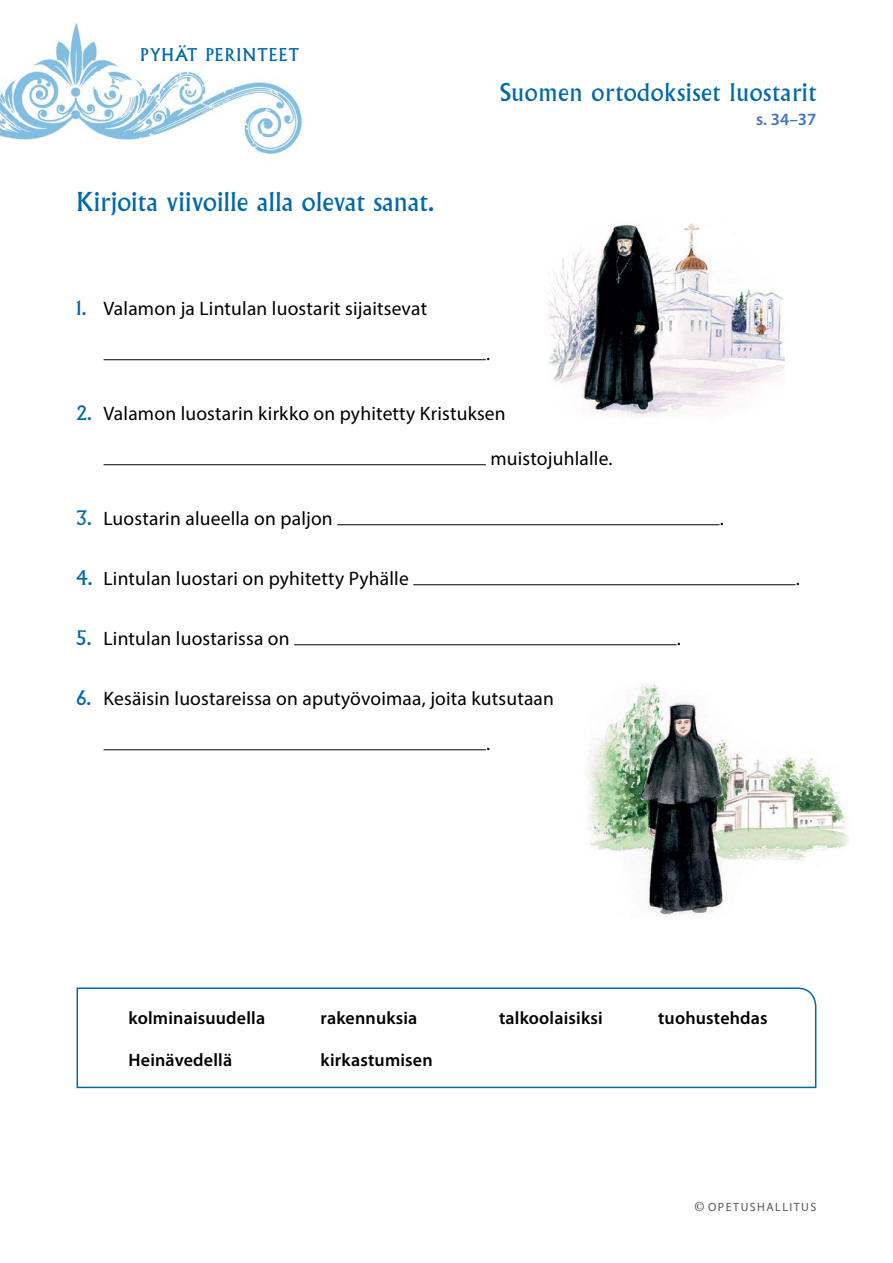
<style>
.page{position:relative;width:893px;height:1263px;background:#fff}
.page>*{position:absolute;margin:0;border:0;box-sizing:border-box;transform-origin:0 0}
.t1{font:25.5px "Albertus MT Std";color:#0068ac}
.t2{font:24px "Albertus MT Std";letter-spacing:.02em;color:#0068ac}
.t3{font:19.5px "Myriad Pro";letter-spacing:.01em;color:#000}
.t4{font:600 18px "Myriad Pro";letter-spacing:.01em;color:#000}
.t5{font:17.25px "Albertus MT Std";letter-spacing:.06em;color:#0068ac}
.t6{font:600 17.25px "Myriad Pro";color:#4472c4}
.t7{font:12px "Myriad Pro";letter-spacing:.12em;color:#58595b}
.s1{font-family:"Albertus MT Std";color:#0068ac}
.s2{font-family:"Albertus MT Std"}
</style>
<div class="page">
<img style="left:0;top:23px;width:302px;height:131px">
<img style="left:586px;top:684px;width:263px;height:232px">
<img style="left:548px;top:223px;width:236px;height:194px">
<hr style="left:104px;top:359px;width:382px;height:1px;background:#000">
<hr style="left:104px;top:464px;width:382px;height:1px;background:#000">
<hr style="left:337px;top:524px;width:383px;height:1px;background:#000">
<hr style="left:413px;top:584px;width:383px;height:1px;background:#000">
<hr style="left:294px;top:644px;width:382px;height:1px;background:#000">
<hr style="left:104px;top:749px;width:382px;height:1px;background:#000">
<svg style="left:76px;top:987px;width:741px;height:102px"></svg>
<p class="t5" style="left:140px;top:45px;width:161px">PYHÄT PERINTEET</p>
<h1 class="t1" style="left:77px;top:187px;width:359px">Kirjoita viivoille alla olevat sanat.</h1>
<p class="t3" style="left:77px;top:297px;width:352px"><span class="s1">1.</span> Valamon ja Lintulan luostarit sijaitsevat</p>
<p class="t2" style="left:500px;top:78px;width:318px">Suomen ortodoksiset luostarit</p>
<p class="t6" style="left:756px;top:108px;width:62px">s. 34–37</p>
<p class="t3" style="left:486px;top:342px;width:6px">.</p>
<p class="t3" style="left:77px;top:402px;width:431px"><span class="s1">2.</span> Valamon luostarin kirkko on pyhitetty Kristuksen</p>
<p class="t3" style="left:490px;top:447px;width:124px">muistojuhlalle.</p>
<p class="t3" style="left:77px;top:507px;width:258px"><span class="s1">3.</span> Luostarin alueella on paljon</p>
<p class="t3" style="left:77px;top:567px;width:334px"><span class="s1">4.</span> Lintulan luostari on pyhitetty Pyhälle</p>
<p class="t3" style="left:77px;top:627px;width:215px"><span class="s1">5.</span> Lintulan luostarissa on</p>
<p class="t3" style="left:77px;top:687px;width:479px"><span class="s1">6.</span> Kesäisin luostareissa on aputyövoimaa, joita kutsutaan</p>
<p class="t3" style="left:486px;top:732px;width:6px">.</p>
<p class="t3" style="left:720px;top:507px;width:6px">.</p>
<p class="t3" style="left:677px;top:627px;width:6px">.</p>
<p class="t3" style="left:796px;top:567px;width:6px">.</p>
<p class="t4" style="left:129px;top:1006px;width:138px">kolminaisuudella</p>
<p class="t4" style="left:321px;top:1006px;width:98px">rakennuksia</p>
<p class="t4" style="left:499px;top:1006px;width:105px">talkoolaisiksi</p>
<p class="t4" style="left:658px;top:1006px;width:111px">tuohustehdas</p>
<p class="t4" style="left:129px;top:1048px;width:105px">Heinävedellä</p>
<p class="t4" style="left:321px;top:1048px;width:114px">kirkastumisen</p>
<p class="t7" style="left:695px;top:1199px;width:123px"><span class="s2">©</span> OPETUSHALLITUS</p>
</div>
